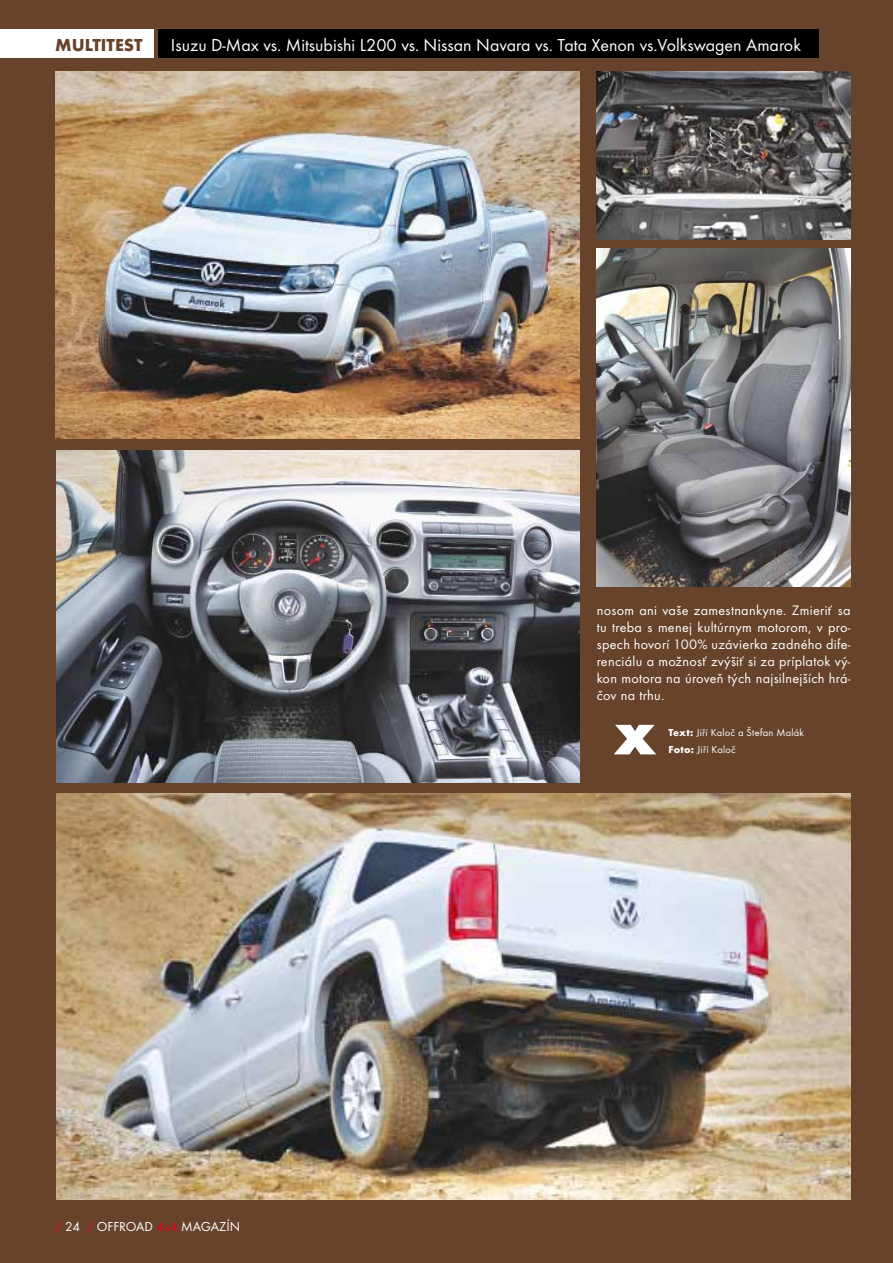
<style>
.page{position:relative;width:893px;height:1263px;background:#68432b}
.page>*{position:absolute;margin:0;border:0;box-sizing:border-box;transform-origin:0 0}
.t1{font:18px "Futura TEE";color:#fff}
.t2{font:700 18px "Futura TEE";color:#68432b}
.t3{font:14.25px/17px "Futura TEE";letter-spacing:.02em;color:#fff;text-align:justify}
.t4{font:13.5px "Futura TEE";color:#fff}
.t5{font:10.5px/17.2px "Futura TEE";letter-spacing:.02em;color:#fff}
.s1{color:#e2001a}
.s2{font-weight:700}
</style>
<div class="page">
<div style="left:159px;top:29px;width:660px;height:29px;background:#000"></div>
<div style="left:0;top:29px;width:154px;height:29px;background:#fff"></div>
<svg style="left:614px;top:725px;width:42px;height:29px"></svg>
<img style="left:55px;top:71px;width:525px;height:367px">
<img style="left:56px;top:794px;width:794px;height:405px">
<img style="left:597px;top:71px;width:253px;height:169px">
<img style="left:597px;top:248px;width:253px;height:339px">
<img style="left:56px;top:451px;width:524px;height:331px">
<p class="t2" style="left:55px;top:34px;width:86px">Multitest</p>
<p class="t1" style="left:171px;top:34px;width:631px">Isuzu D-Max vs. Mitsubishi L200 vs. Nissan Navara vs. Tata Xenon vs.Volkswagen Amarok</p>
<p class="t4" style="left:55px;top:1218px;width:186px"><span class="s1">/</span> 24 <span class="s1">/</span> OFFROAD <span class="s1">4x4</span> MAGAZÍN</p>
<p class="t3" style="left:597px;top:602px;width:255px">nosom ani vaše zamestnankyne. Zmieriť sa tu treba s menej kultúrnym motorom, v pro&shy;spech hovorí 100% uzávierka zadného dife&shy;renciálu a možnosť zvýšiť si za príplatok vý&shy;kon motora na úroveň tých najsilnejších hrá&shy;čov na trhu.</p>
<p class="t5" style="left:668px;top:724px;width:137px"><span class="s2">Text:</span> Jiří Kaloč a Štefan Malák<br><span class="s2">Foto:</span> Jiří Kaloč</p>
</div>
